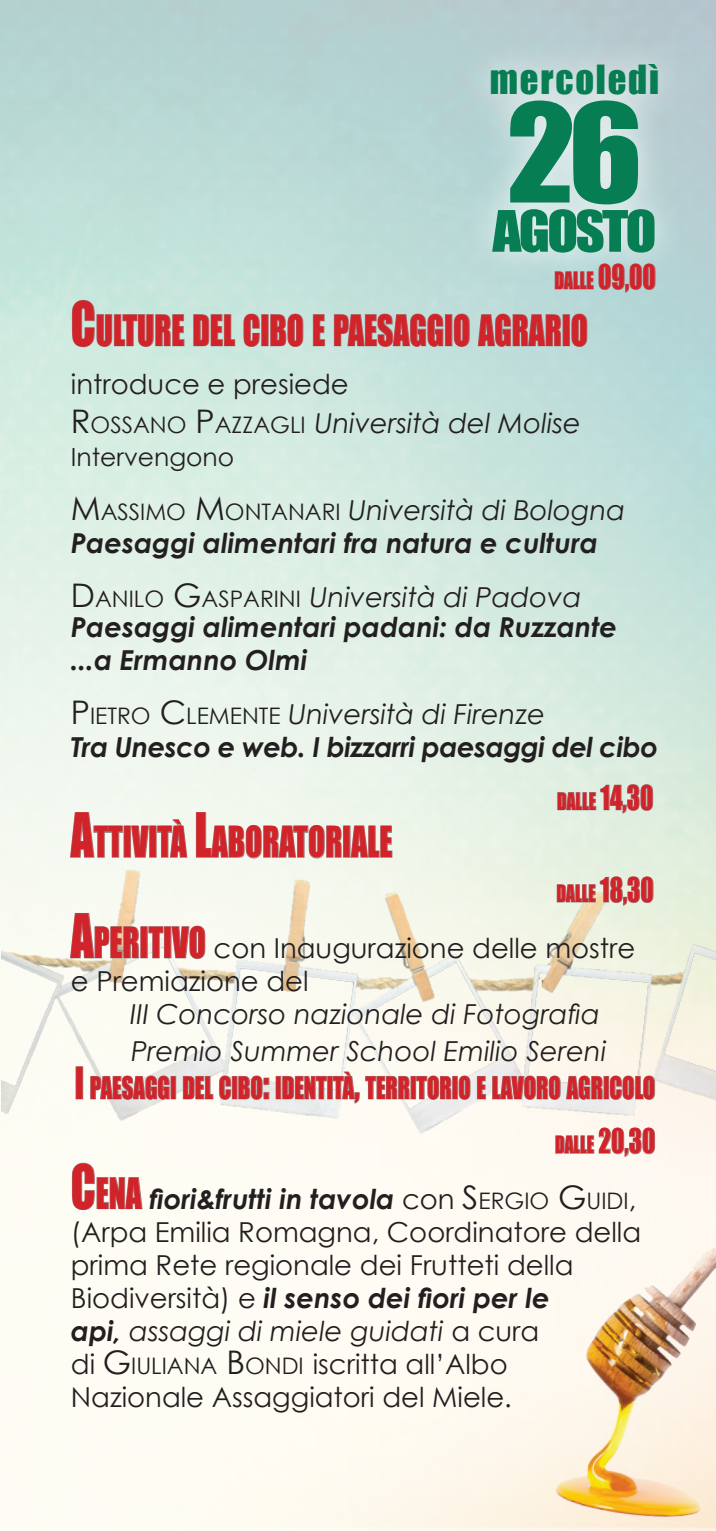
<style>
.page{position:relative;width:716px;height:1531px;background:#fff}
.page>*{position:absolute;margin:0;border:0;box-sizing:border-box;transform-origin:0 0}
.t1{font:126.5px "Impact";color:#067d52;scale:1.08 1}
.t2{font:52.75px "Impact";letter-spacing:-.05em;color:#067d52;scale:1.08 1}
.t3{font:39.5px "Impact";color:#d1232a;scale:.8 1}
.t4{font:37px "Impact";letter-spacing:.05em;color:#067d52}
.t5{font:28.5px "Impact";color:#d1232a;scale:.8 1}
.t6{font:27.5px/33px "Century Gothic";color:#231f20}
.t7{font:italic 27.5px/39px "Century Gothic";color:#231f20}
.t8{font:italic 700 27.5px/33px "Century Gothic";color:#231f20}
.t9{font:italic 700 27.5px "Century Gothic";letter-spacing:-.02em;color:#231f20}
.t10{font:25px "Century Gothic";color:#231f20}
.t11{font:22px "Impact";color:#d1232a;scale:.8 1}
.s1{font-size:31.25px}
.s2{font-size:56.25px}
.s3{font-style:normal}
.s4{font-style:normal;font-size:32.5px}
.s5{font-style:normal;font-size:22.75px}
.s6{font-weight:400;font-style:normal;font-size:32.5px}
.s7{font-weight:400;font-style:normal;font-size:22.75px}
.s8{font-weight:400}
.s9{font-weight:700}
.s10{font-family:"Impact";font-size:56.25px;color:#d1232a}
.s11{font-family:"Impact";font-size:39.5px;color:#d1232a}
.s12{font-size:40.5px}
.s13{font-weight:700;font-style:italic}
.s14{font-size:32.5px}
.s15{font-size:22.75px}
.s16{font-style:italic}
</style>
<div class="page">
<img style="left:1px;top:848px;width:715px;height:292px">
<img style="left:553px;top:1249px;width:157px;height:271px">
<div style="left:458px;top:34px;width:232px;height:250px;background:#fff;opacity:.75"></div>
<svg style="left:554px;top:263px;width:102px;height:30px;background:#b0c6c6"></svg>
<svg style="left:71px;top:299px;width:114px;height:49px;background:#c3dad1"></svg>
<svg style="left:193px;top:313px;width:43px;height:34px"></svg>
<svg style="left:243px;top:313px;width:18px;height:35px"></svg>
<div style="left:262px;top:315px;width:6px;height:31px;border:1px solid #9f9090"></div>
<svg style="left:269px;top:313px;width:35px;height:35px"></svg>
<svg style="left:312px;top:313px;width:14px;height:34px"></svg>
<svg style="left:333px;top:313px;width:111px;height:35px;background:#bacec9"></svg>
<div style="left:445px;top:315px;width:7px;height:31px;border:1px solid #9f9090"></div>
<svg style="left:453px;top:313px;width:18px;height:35px"></svg>
<svg style="left:477px;top:313px;width:85px;height:35px;background:#b5cac8"></svg>
<div style="left:563px;top:315px;width:6px;height:31px;border:1px solid #9f9090"></div>
<svg style="left:570px;top:313px;width:18px;height:35px"></svg>
<svg style="left:69px;top:812px;width:55px;height:46px"></svg>
<div style="left:124px;top:826px;width:7px;height:31px;border:1px solid #9f9090"></div>
<svg style="left:130px;top:825px;width:20px;height:33px"></svg>
<svg style="left:156px;top:819px;width:32px;height:39px"></svg>
<svg style="left:195px;top:812px;width:147px;height:47px"></svg>
<svg style="left:350px;top:825px;width:43px;height:33px"></svg>
<svg style="left:69px;top:912px;width:71px;height:47px"></svg>
<svg style="left:148px;top:925px;width:16px;height:34px"></svg>
<div style="left:164px;top:927px;width:7px;height:31px;border:1px solid #9f9090"></div>
<svg style="left:171px;top:925px;width:35px;height:35px"></svg>
<div style="left:76px;top:1067px;width:7px;height:32px;border:1px solid #9f9090"></div>
<svg style="left:89px;top:1075px;width:81px;height:25px"></svg>
<div style="left:171px;top:1076px;width:5px;height:23px;border:1px solid #9f9090"></div>
<svg style="left:182px;top:1075px;width:50px;height:25px"></svg>
<div style="left:232px;top:1076px;width:5px;height:23px;border:1px solid #9f9090"></div>
<svg style="left:238px;top:1075px;width:31px;height:25px"></svg>
<div style="left:276px;top:1076px;width:5px;height:23px;border:1px solid #9f9090"></div>
<svg style="left:281px;top:1071px;width:171px;height:33px"></svg>
<svg style="left:458px;top:1075px;width:145px;height:25px;background:#dad4d2"></svg>
<div style="left:604px;top:1076px;width:4px;height:23px;border:1px solid #9f9090"></div>
<svg style="left:609px;top:1075px;width:47px;height:25px"></svg>
<svg style="left:556px;top:783px;width:98px;height:31px;background:#d0d8ce"></svg>
<svg style="left:556px;top:875px;width:98px;height:31px;background:#d7d9ca"></svg>
<svg style="left:554px;top:1127px;width:102px;height:31px"></svg>
<svg style="left:71px;top:1162px;width:72px;height:49px"></svg>
<h3 class="t4" style="left:490px;top:51px;width:171px">mercoledì</h3>
<h1 class="t1" style="left:506px;top:55px;width:127px">26</h1>
<h2 class="t2" style="left:492px;top:190px;width:153px">AGOSTO</h2>
<p class="t11" style="left:554px;top:263px;width:128px">DALLE <span class="s1">09,00</span></p>
<h3 class="t3" style="left:71px;top:300px;width:648px"><span class="s2">C</span>ULTURE DEL CIBO E PAESAGGIO AGRARIO</h3>
<p class="t7" style="left:71px;top:364px;width:512px"><span class="s3">introduce e presiede<br></span><span class="s4">R</span><span class="s5">OSSANO</span> <span class="s4">P</span><span class="s5">AZZAGLI</span> Università del Molise</p>
<p class="t10" style="left:71px;top:439px;width:165px">Intervengono</p>
<p class="t8" style="left:71px;top:492px;width:556px"><span class="s6">M</span><span class="s7">ASSIMO</span> <span class="s6">M</span><span class="s7">ONTANARI</span> <span class="s8">Università di Bologna<br></span>Paesaggi alimentari fra natura e cultura</p>
<p class="t8" style="left:71px;top:581px;width:548px;line-height:30px"><span class="s6">D</span><span class="s7">ANILO</span> <span class="s6">G</span><span class="s7">ASPARINI</span> <span class="s8">Università di Padova<br></span>Paesaggi alimentari padani: da Ruzzante</p>
<p class="t7" style="left:71px;top:632px;width:476px;line-height:54px"><span class="s9">...a Ermanno Olmi<br></span><span class="s4">P</span><span class="s5">IETRO</span> <span class="s4">C</span><span class="s5">LEMENTE</span> Università di Firenze</p>
<p class="t9" style="left:71px;top:726px;width:588px">Tra Unesco e web. I bizzarri paesaggi del cibo</p>
<h3 class="t3" style="left:71px;top:811px;width:403px"><span class="s2">A</span>TTIVITÀ <span class="s2">L</span>ABORATORIALE</h3>
<p class="t11" style="left:557px;top:784px;width:122px">DALLE <span class="s1">14,30</span></p>
<p class="t11" style="left:556px;top:876px;width:123px">DALLE <span class="s1">18,30</span></p>
<p class="t6" style="left:71px;top:931px;width:566px"><span class="s10">A</span><span class="s11">PERITIVO</span> con Inaugurazione delle mostre e Premiazione del</p>
<p class="t7" style="left:130px;top:995px;width:478px;line-height:37.5px">III Concorso nazionale di Fotografia<br>Premio Summer School Emilio Sereni</p>
<p class="t5" style="left:75px;top:1065px;width:727px"><span class="s12">I</span> PAESAGGI DEL CIBO<span class="s12">:</span> IDENTITÀ<span class="s12">,</span> TERRITORIO E LAVORO AGRICOLO</p>
<p class="t11" style="left:555px;top:1127px;width:127px">DALLE <span class="s1">20,30</span></p>
<p class="t6" style="left:71px;top:1182px;width:572px"><span class="s10">C</span><span class="s11">ENA</span> <span class="s13">fiori&amp;frutti in tavola</span> con <span class="s14">S</span><span class="s15">ERGIO</span> <span class="s14">G</span><span class="s15">UIDI</span>, (Arpa Emilia Romagna, Coordinatore della prima Rete regionale dei Frutteti della Biodiversità) e <span class="s13">il senso dei fiori per le<br>api,</span> <span class="s16">assaggi di miele guidati</span> a cura<br>di <span class="s14">G</span><span class="s15">IULIANA</span> <span class="s14">B</span><span class="s15">ONDI</span> iscritta all’Albo Nazionale Assaggiatori del Miele.</p>
</div>
